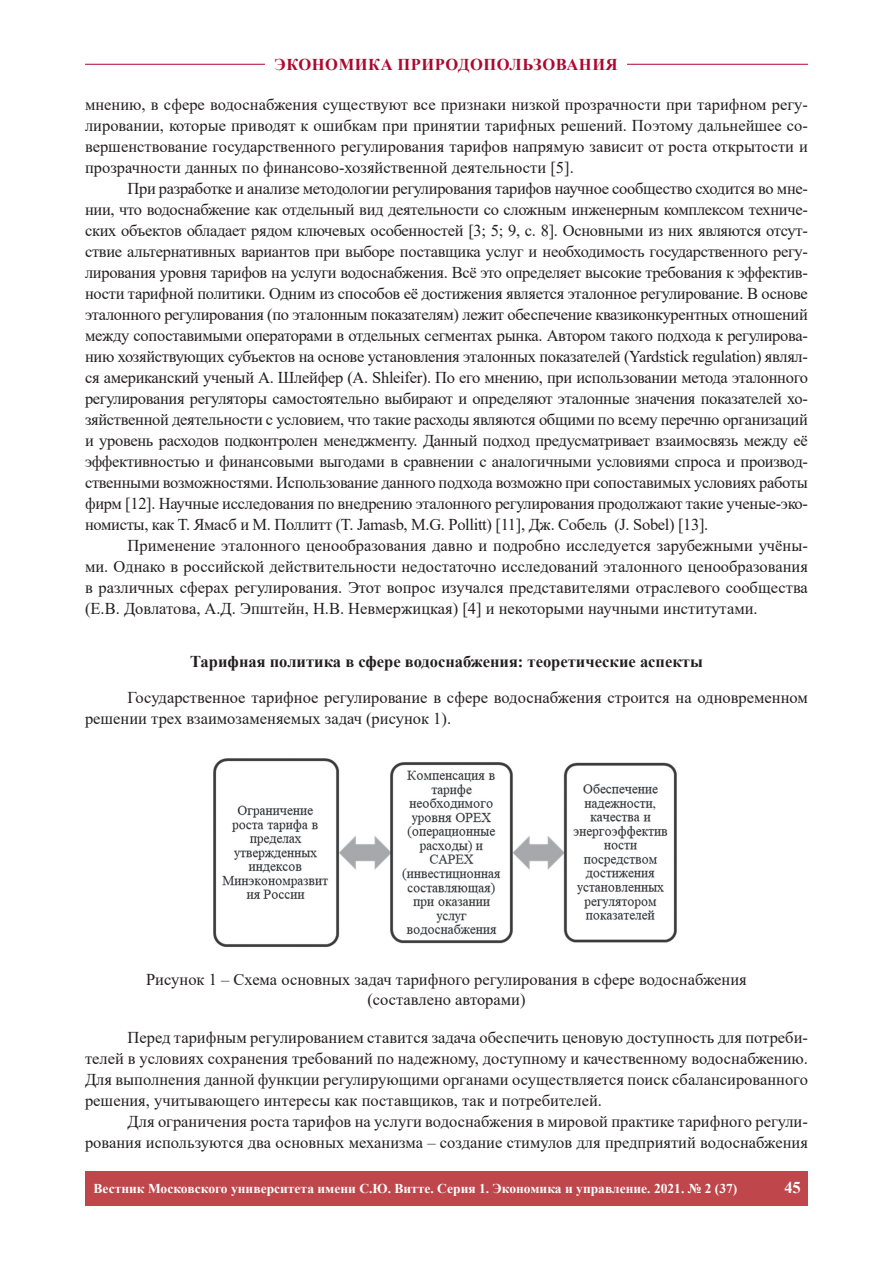
<style>
.page{position:relative;width:893px;height:1263px;background:#fff}
.page>*{position:absolute;margin:0;border:0;box-sizing:border-box;transform-origin:0 0}
.t1{font:16.5px/21px "Times New Roman";color:#231f20;text-align:justify}
.t2{font:700 16.5px "Times New Roman";color:#231f20}
.t3{font:700 16.5px "Times New Roman";letter-spacing:.035em;color:#b00630}
.t4{font:700 16.5px "Times New Roman";color:#fff}
.t5{font:700 13.5px "Times New Roman";color:#fff}
</style>
<div class="page">
<hr style="left:85px;top:64px;width:723px;height:1px;background:#b00630">
<div style="left:265px;top:59px;width:362px;height:11px;background:#fff"></div>
<div style="left:85px;top:1171px;width:723px;height:34px;background:#bf464b"></div>
<img style="left:214px;top:758px;width:463px;height:189px">
<p class="t3" style="left:275px;top:52px;width:345px">ЭКОНОМИКА ПРИРОДОПОЛЬЗОВАНИЯ</p>
<p class="t1" style="left:85px;top:94px;width:724px">мнению, в сфере водоснабжения существуют все признаки низкой прозрачности при тарифном регу&shy;лировании, которые приводят к ошибкам при принятии тарифных решений. Поэтому дальнейшее со&shy;вершенствование государственного регулирования тарифов напрямую зависит от роста открытости и прозрачности данных по финансово-хозяйственной деятельности [5].</p>
<p class="t1" style="left:85px;top:178px;width:724px;text-indent:43px">При разработке и анализе методологии регулирования тарифов научное сообщество сходится во мне&shy;нии, что водоснабжение как отдельный вид деятельности со сложным инженерным комплексом техниче&shy;ских объектов обладает рядом ключевых особенностей [3; 5; 9, с. 8]. Основными из них являются отсут&shy;ствие альтернативных вариантов при выборе поставщика услуг и необходимость государственного регу&shy;лирования уровня тарифов на услуги водоснабжения. Всё это определяет высокие требования к эффектив&shy;ности тарифной политики. Одним из способов её достижения является эталонное регулирование. В основе эталонного регулирования (по эталонным показателям) лежит обеспечение квазиконкурентных отношений между сопоставимыми операторами в отдельных сегментах рынка. Автором такого подхода к регулирова&shy;нию хозяйствующих субъектов на основе установления эталонных показателей (Yardstick regulation) являл&shy;ся американский ученый А. Шлейфер (A. Shleifer). По его мнению, при использовании метода эталонного регулирования регуляторы самостоятельно выбирают и определяют эталонные значения показателей хо&shy;зяйственной деятельности с условием, что такие расходы являются общими по всему перечню организаций и уровень расходов подконтролен менеджменту. Данный подход предусматривает взаимосвязь между её эффективностью и финансовыми выгодами в сравнении с аналогичными условиями спроса и производ&shy;ственными возможностями. Использование данного подхода возможно при сопоставимых условиях работы фирм [12]. Научные исследования по внедрению эталонного регулирования продолжают такие ученые-эко&shy;номисты, как Т. Ямасб и М. Поллитт (T. Jamasb, M.G. Pollitt) [11], Дж. Собель (J. Sobel) [13].</p>
<p class="t1" style="left:85px;top:535px;width:724px;text-indent:43px">Применение эталонного ценообразования давно и подробно исследуется зарубежными учёны&shy;ми. Однако в российской действительности недостаточно исследований эталонного ценообразования в различных сферах регулирования. Этот вопрос изучался представителями отраслевого сообщества (Е.В. Довлатова, А.Д. Эпштейн, Н.В. Невмержицкая) [4] и некоторыми научными институтами.</p>
<p class="t2" style="left:190px;top:650px;width:514px">Тарифная политика в сфере водоснабжения: теоретические аспекты</p>
<p class="t1" style="left:85px;top:686px;width:724px;text-indent:43px">Государственное тарифное регулирование в сфере водоснабжения строится на одновременном решении трех взаимозаменяемых задач (рисунок 1).</p>
<p class="t1" style="left:146px;top:969px;width:602px;line-height:19.8px;text-align:center">Рисунок 1 – Схема основных задач тарифного регулирования в сфере водоснабжения (составлено авторами)</p>
<p class="t1" style="left:85px;top:1026px;width:724px;text-indent:43px">Перед тарифным регулированием ставится задача обеспечить ценовую доступность для потреби&shy;телей в условиях сохранения требований по надежному, доступному и качественному водоснабжению.<br>Для выполнения данной функции регулирующими органами осуществляется поиск сбалансированного решения, учитывающего интересы как поставщиков, так и потребителей.</p>
<p class="t1" style="left:85px;top:1111px;width:724px;text-align:right">Для ограничения роста тарифов на услуги водоснабжения в мировой практике тарифного регули&shy;рования используются два основных механизма – создание стимулов для предприятий водоснабжения</p>
<p class="t5" style="left:94px;top:1179px;width:645px">Вестник Московского университета имени С.Ю. Витте. Серия 1. Экономика и управление. 2021. № 2 (37)</p>
<p class="t4" style="left:784px;top:1175px;width:18px">45</p>
</div>
